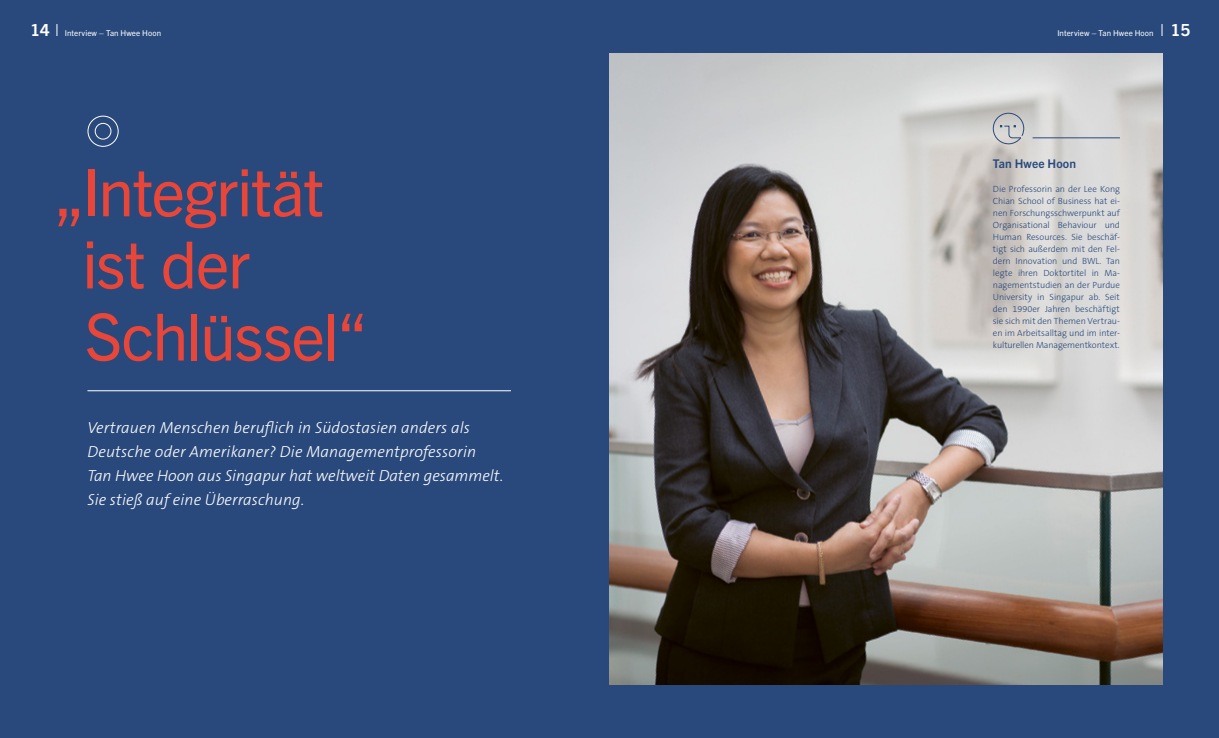
<style>
.page{position:relative;width:1219px;height:738px;background:#fff}
.page>*{position:absolute;margin:0;border:0;box-sizing:border-box;transform-origin:0 0}
.t1{font:65px/72px "Trade Gothic Next LT Pro";letter-spacing:-.025em;color:#e84638}
.t2{font:italic 300 16px/24px "The Sans B W3";letter-spacing:.01em;color:#fff}
.t3{font:700 12px "Trade Gothic Next LT Pro";letter-spacing:.01em;color:#29497c}
.t4{font:300 9px/12px "The Sans B W3";letter-spacing:-.01em;color:#29497c;text-align:justify}
.t5{font:8px "Trade Gothic Next LT Pro";letter-spacing:.01em;color:#fff}
.s1{font-weight:700;font-size:16.7px}
</style>
<div class="page">
<div style="left:0;top:0;width:1219px;height:737px;background:#29497c"></div>
<svg style="left:1162px;top:24px;width:1px;height:12px"></svg>
<svg style="left:57px;top:24px;width:1px;height:12px"></svg>
<img style="left:609px;top:53px;width:553px;height:631px">
<svg style="left:87px;top:115px;width:32px;height:32px"></svg>
<hr style="left:1033px;top:137px;width:87px;height:1px;background:#29497c">
<svg style="left:993px;top:112px;width:31px;height:32px"></svg>
<hr style="left:87px;top:390px;width:424px;height:1px;background:#fff">
<p class="t5" style="left:30px;top:28px;width:132px"><span class="s1">14</span> Interview – Tan Hwee Hoon</p>
<p class="t5" style="left:1057px;top:28px;width:134px">Interview – Tan Hwee Hoon <span class="s1">15</span></p>
<h1 class="t1" style="left:82px;top:152px;width:287px;text-indent:-29px">„Integrität ist der<br>Schlüssel“</h1>
<h2 class="t2" style="left:87px;top:415px;width:417px">Vertrauen Menschen beruflich in Südostasien anders als Deutsche oder Amerikaner? Die Managementprofessorin Tan Hwee Hoon aus Singapur hat weltweit Daten gesammelt.<br>Sie stieß auf eine Überraschung.</h2>
<h3 class="t3" style="left:993px;top:155px;width:85px">Tan Hwee Hoon</h3>
<p class="t4" style="left:993px;top:183px;width:129px">Die Professorin an der Lee Kong Chian School of Business hat ei&shy;nen Forschungsschwerpunkt auf Organisational Behaviour und Human Resources. Sie beschäf&shy;tigt sich außerdem mit den Fel&shy;dern Innovation und BWL. Tan legte ihren Doktortitel in Ma&shy;nagementstudien an der Purdue University in Singapur ab. Seit den 1990er Jahren beschäftigt sie sich mit den Themen Vertrau&shy;en im Arbeitsalltag und im inter&shy;kulturellen Managementkontext.</p>
</div>
